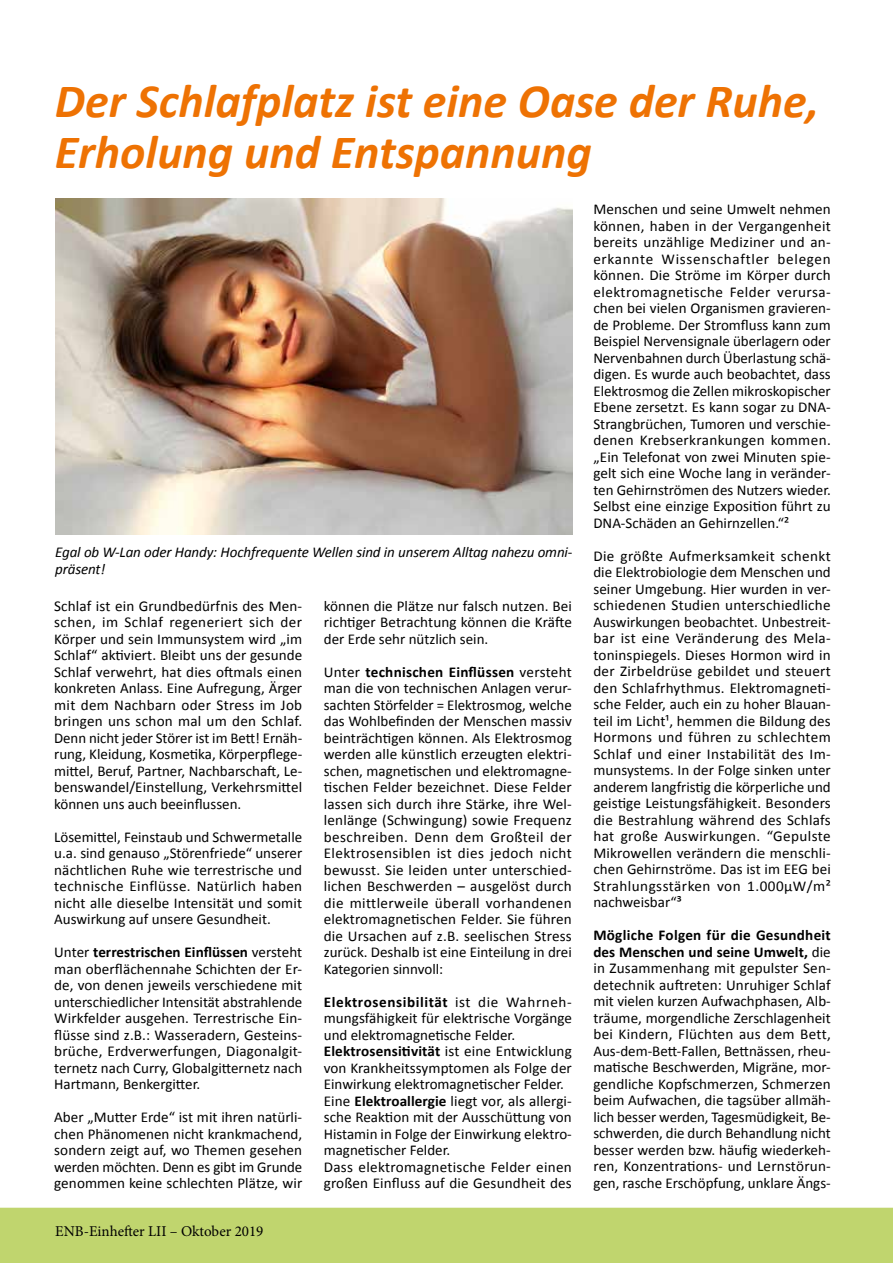
<style>
.page{position:relative;width:893px;height:1263px;background:#fff}
.page>*{position:absolute;margin:0;border:0;box-sizing:border-box;transform-origin:0 0}
.t1{font:italic 700 48px/51px "Calibri";color:#ee7203}
.t2{font:15px/16.5px "Calibri";color:#000;text-align:justify}
.t3{font:italic 15px/16.5px "Calibri";letter-spacing:-.01em;color:#000}
.t4{font:15px "Minion Pro";color:#000}
.s1{font-weight:700}
</style>
<div class="page">
<img style="left:55px;top:198px;width:517px;height:337px">
<div style="left:0;top:1208px;width:893px;height:55px;background:#c0d56e"></div>
<h1 class="t1" style="left:55px;top:75px;width:766px">Der Schlafplatz ist eine Oase der Ruhe,<br>Erholung und Entspannung</h1>
<p class="t3" style="left:55px;top:543px;width:519px">Egal ob W-Lan oder Handy: Hochfrequente Wellen sind in unserem Alltag nahezu omni&shy;präsent!</p>
<p class="t2" style="left:54px;top:597px;width:250px">Schlaf ist ein Grundbedürfnis des Men&shy;schen, im Schlaf regeneriert sich der Körper und sein Immunsystem wird „im Schlaf“ aktiviert. Bleibt uns der gesunde Schlaf verwehrt, hat dies oftmals einen konkreten Anlass. Eine Aufregung, Ärger mit dem Nachbarn oder Stress im Job bringen uns schon mal um den Schlaf.<br>Denn nicht jeder Störer ist im Bett! Ernäh&shy;rung, Kleidung, Kosmetika, Körperpflege&shy;mittel, Beruf, Partner, Nachbarschaft, Le&shy;benswandel/Einstellung, Verkehrsmittel können uns auch beeinflussen.</p>
<p class="t2" style="left:54px;top:828px;width:250px">Lösemittel, Feinstaub und Schwermetalle u.a. sind genauso „Störenfriede“ unserer nächtlichen Ruhe wie terrestrische und technische Einflüsse. Natürlich haben nicht alle dieselbe Intensität und somit Auswirkung auf unsere Gesundheit.</p>
<p class="t2" style="left:54px;top:944px;width:250px">Unter <span class="s1">terrestrischen Einflüssen</span> versteht man oberflächennahe Schichten der Er&shy;de, von denen jeweils verschiedene mit unterschiedlicher Intensität abstrahlende Wirkfelder ausgehen. Terrestrische Ein&shy;flüsse sind z.B.: Wasseradern, Gesteins&shy;brüche, Erdverwerfungen, Diagonalgit&shy;ternetz nach Curry, Globalgitternetz nach Hartmann, Benkergitter.</p>
<p class="t2" style="left:54px;top:1109px;width:250px">Aber „Mutter Erde“ ist mit ihren natürli&shy;chen Phänomenen nicht krankmachend, sondern zeigt auf, wo Themen gesehen werden möchten. Denn es gibt im Grunde genommen keine schlechten Plätze, wir</p>
<p class="t4" style="left:55px;top:1221px;width:210px">ENB-Einhefter LII – Oktober 2019</p>
<p class="t2" style="left:324px;top:597px;width:250px">können die Plätze nur falsch nutzen. Bei richtiger Betrachtung können die Kräfte der Erde sehr nützlich sein.</p>
<p class="t2" style="left:324px;top:663px;width:250px">Unter <span class="s1">technischen Einflüssen</span> versteht man die von technischen Anlagen verur&shy;sachten Störfelder = Elektrosmog, welche das Wohlbefinden der Menschen massiv beinträchtigen können. Als Elektrosmog werden alle künstlich erzeugten elektri&shy;schen, magnetischen und elektromagne&shy;tischen Felder bezeichnet. Diese Felder lassen sich durch ihre Stärke, ihre Wel&shy;lenlänge (Schwingung) sowie Frequenz beschreiben. Denn dem Großteil der Elektrosensiblen ist dies jedoch nicht bewusst. Sie leiden unter unterschied&shy;lichen Beschwerden – ausgelöst durch die mittlerweile überall vorhandenen elektromagnetischen Felder. Sie führen die Ursachen auf z.B. seelischen Stress zurück. Deshalb ist eine Einteilung in drei Kategorien sinnvoll:</p>
<p class="t2" style="left:324px;top:993px;width:250px;text-align:left"><span class="s1">Elektrosensibilität</span> ist die Wahrneh&shy;mungsfähigkeit für elektrische Vorgänge und elektromagnetische Felder.<br><span class="s1">Elektrosensitivität</span> ist eine Entwicklung von Krankheitssymptomen als Folge der Einwirkung elektromagnetischer Felder.<br>Eine <span class="s1">Elektroallergie</span> liegt vor, als allergi&shy;sche Reaktion mit der Ausschüttung von Histamin in Folge der Einwirkung elektro&shy;magnetischer Felder.<br>Dass elektromagnetische Felder einen großen Einfluss auf die Gesundheit des</p>
<p class="t2" style="left:593px;top:201px;width:239px">Menschen und seine Umwelt nehmen können, haben in der Vergangenheit bereits unzählige Mediziner und an&shy;erkannte Wissenschaftler belegen können. Die Ströme im Körper durch elektromagnetische Felder verursa&shy;chen bei vielen Organismen gravieren&shy;de Probleme. Der Stromfluss kann zum Beispiel Nervensignale überlagern oder Nervenbahnen durch Überlastung schä&shy;digen. Es wurde auch beobachtet, dass Elektrosmog die Zellen mikroskopischer Ebene zersetzt. Es kann sogar zu DNA-Strangbrüchen, Tumoren und verschie&shy;denen Krebserkrankungen kommen. „Ein Telefonat von zwei Minuten spie&shy;gelt sich eine Woche lang in veränder&shy;ten Gehirnströmen des Nutzers wieder.<br>Selbst eine einzige Exposition führt zu DNA-Schäden an Gehirnzellen.“²</p>
<p class="t2" style="left:593px;top:548px;width:239px">Die größte Aufmerksamkeit schenkt die Elektrobiologie dem Menschen und seiner Umgebung. Hier wurden in ver&shy;schiedenen Studien unterschiedliche Auswirkungen beobachtet. Unbestreit&shy;bar ist eine Veränderung des Mela&shy;toninspiegels. Dieses Hormon wird in der Zirbeldrüse gebildet und steuert den Schlafrhythmus. Elektromagneti&shy;sche Felder, auch ein zu hoher Blauan&shy;teil im Licht¹, hemmen die Bildung des Hormons und führen zu schlechtem Schlaf und einer Instabilität des Im&shy;munsystems. In der Folge sinken unter anderem langfristig die körperliche und geistige Leistungsfähigkeit. Besonders die Bestrahlung während des Schlafs hat große Auswirkungen. “Gepulste Mikrowellen verändern die menschli&shy;chen Gehirnströme. Das ist im EEG bei Strahlungsstärken von 1.000µW/m² nachweisbar“³</p>
<p class="t2" style="left:593px;top:927px;width:239px"><span class="s1">Mögliche Folgen für die Gesundheit des Menschen und seine Umwelt,</span> die in Zusammenhang mit gepulster Sen&shy;detechnik auftreten: Unruhiger Schlaf mit vielen kurzen Aufwachphasen, Alb&shy;träume, morgendliche Zerschlagenheit bei Kindern, Flüchten aus dem Bett, Aus-dem-Bett-Fallen, Bettnässen, rheu&shy;matische Beschwerden, Migräne, mor&shy;gendliche Kopfschmerzen, Schmerzen beim Aufwachen, die tagsüber allmäh&shy;lich besser werden, Tagesmüdigkeit, Be&shy;schwerden, die durch Behandlung nicht besser werden bzw. häufig wiederkeh&shy;ren, Konzentrations- und Lernstörun&shy;gen, rasche Erschöpfung, unklare Ängs-</p>
</div>
